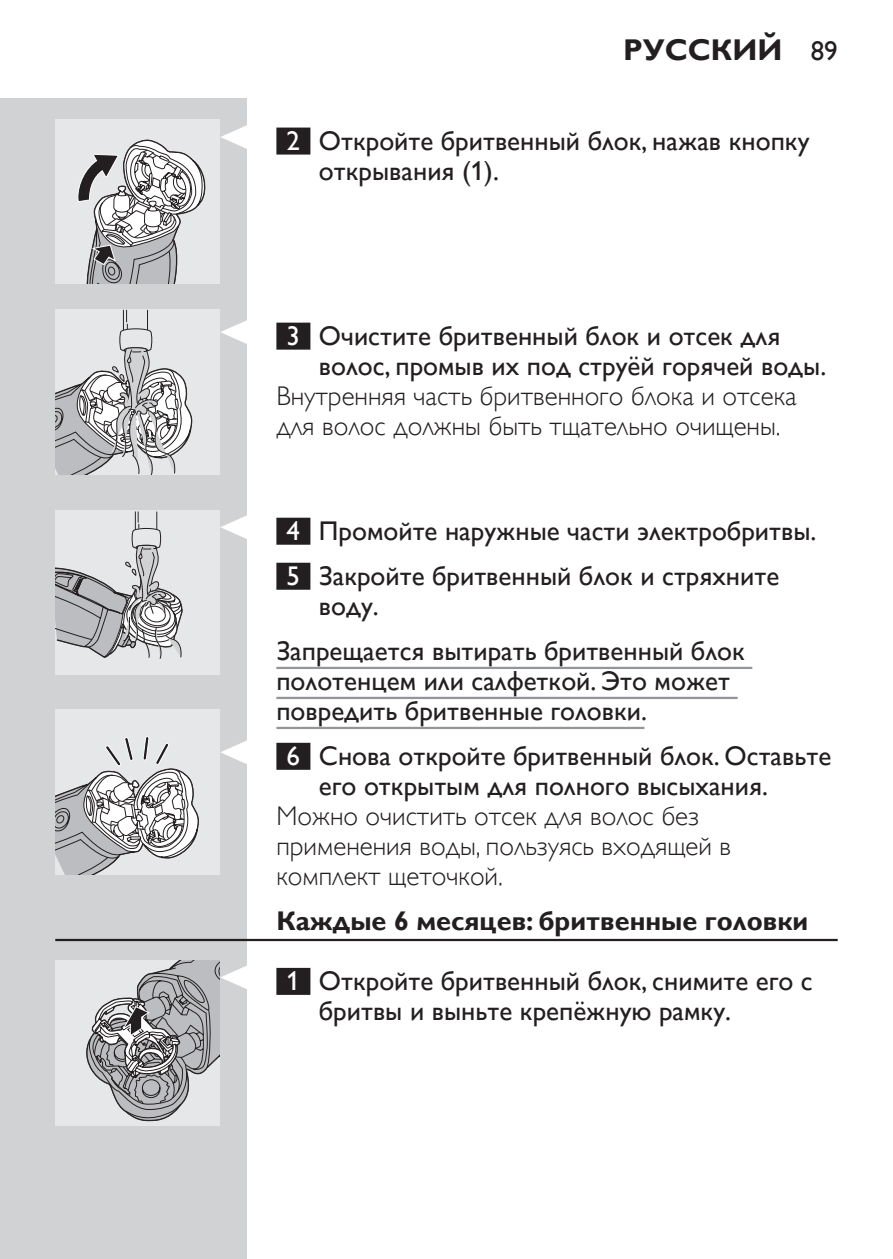
<style>
.page{position:relative;width:893px;height:1259px;background:#fff}
.page>*{position:absolute;margin:0;border:0;box-sizing:border-box;transform-origin:0 0}
.t1{font:700 30px "Gill Sans Alt One WGL";color:#231f20}
.t2{font:27px/30px "Gill Sans Alt One WGL";color:#231f20}
.t3{font:27px/30px "Gill Sans Alt One WGL Light";color:#231f20}
.t4{font:700 27px "Gill Sans Alt One WGL";color:#231f20}
.s1{font-weight:400;font-size:27px}
.s2{color:#fff}
</style>
<div class="page">
<div style="left:0;top:98px;width:247px;height:1161px;background:#d1d2d4"></div>
<div style="left:276px;top:128px;width:34px;height:27px;background:#231f20"></div>
<div style="left:276px;top:323px;width:34px;height:27px;background:#231f20"></div>
<div style="left:276px;top:518px;width:34px;height:27px;background:#231f20"></div>
<div style="left:276px;top:563px;width:34px;height:27px;background:#231f20"></div>
<hr style="left:276px;top:667px;width:476px;height:2px;background:#939598">
<hr style="left:276px;top:697px;width:462px;height:2px;background:#939598">
<hr style="left:276px;top:727px;width:368px;height:2px;background:#939598">
<div style="left:276px;top:743px;width:34px;height:27px;background:#231f20"></div>
<hr style="left:55px;top:939px;width:783px;height:2px;background:#231f20">
<div style="left:276px;top:968px;width:34px;height:27px;background:#231f20"></div>
<div style="left:55px;top:119px;width:165px;height:165px;background:#e6e7e9"></div>
<svg style="left:77px;top:125px;width:170px;height:159px"></svg>
<svg style="left:221px;top:320px;width:26px;height:24px"></svg>
<div style="left:55px;top:310px;width:165px;height:164px;background:#e6e7e9"></div>
<svg style="left:55px;top:310px;width:138px;height:164px"></svg>
<svg style="left:221px;top:515px;width:26px;height:24px"></svg>
<div style="left:55px;top:510px;width:165px;height:165px;background:#e6e7e9"></div>
<svg style="left:55px;top:512px;width:128px;height:147px"></svg>
<svg style="left:221px;top:740px;width:26px;height:24px"></svg>
<div style="left:55px;top:710px;width:165px;height:164px;background:#e6e7e9"></div>
<svg style="left:55px;top:736px;width:144px;height:138px"></svg>
<div style="left:55px;top:960px;width:165px;height:165px;background:#e6e7e9"></div>
<svg style="left:86px;top:960px;width:161px;height:162px"></svg>
<p class="t1" style="left:623px;top:29px;width:216px">Русский <span class="s1">89</span></p>
<p class="t2" style="left:319px;top:126px;width:492px;text-indent:-32px"><span class="s2">2</span> Откройте бритвенный блок, нажав кнопку открывания (1).</p>
<p class="t2" style="left:319px;top:321px;width:509px;text-indent:-32px"><span class="s2">3</span> Очистите бритвенный блок и отсек для волос, промыв их под струёй горячей воды.</p>
<p class="t3" style="left:276px;top:381px;width:522px">Внутренняя часть бритвенного блока и отсека для волос должны быть тщательно очищены.</p>
<p class="t2" style="left:287px;top:508px;width:531px;line-height:45px"><span class="s2">4</span> Промойте наружные части электробритвы.<br><span class="s2">5</span> Закройте бритвенный блок и стряхните</p>
<p class="t2" style="left:276px;top:583px;width:470px;line-height:45px;text-indent:43px">воду.<br>Запрещается вытирать бритвенный блок</p>
<p class="t2" style="left:276px;top:666px;width:455px">полотенцем или салфеткой. Это может повредить бритвенные головки.</p>
<p class="t2" style="left:319px;top:741px;width:514px;text-indent:-32px"><span class="s2">6</span> Снова откройте бритвенный блок. Оставьте его открытым для полного высыхания.</p>
<p class="t3" style="left:276px;top:801px;width:456px">Можно очистить отсек для волос без применения воды, пользуясь входящей в комплект щеточкой.</p>
<p class="t4" style="left:276px;top:903px;width:533px">Каждые 6 месяцев: бритвенные головки</p>
<p class="t2" style="left:319px;top:966px;width:495px;text-indent:-32px"><span class="s2">1</span> Откройте бритвенный блок, снимите его с бритвы и выньте крепёжную рамку.</p>
</div>
